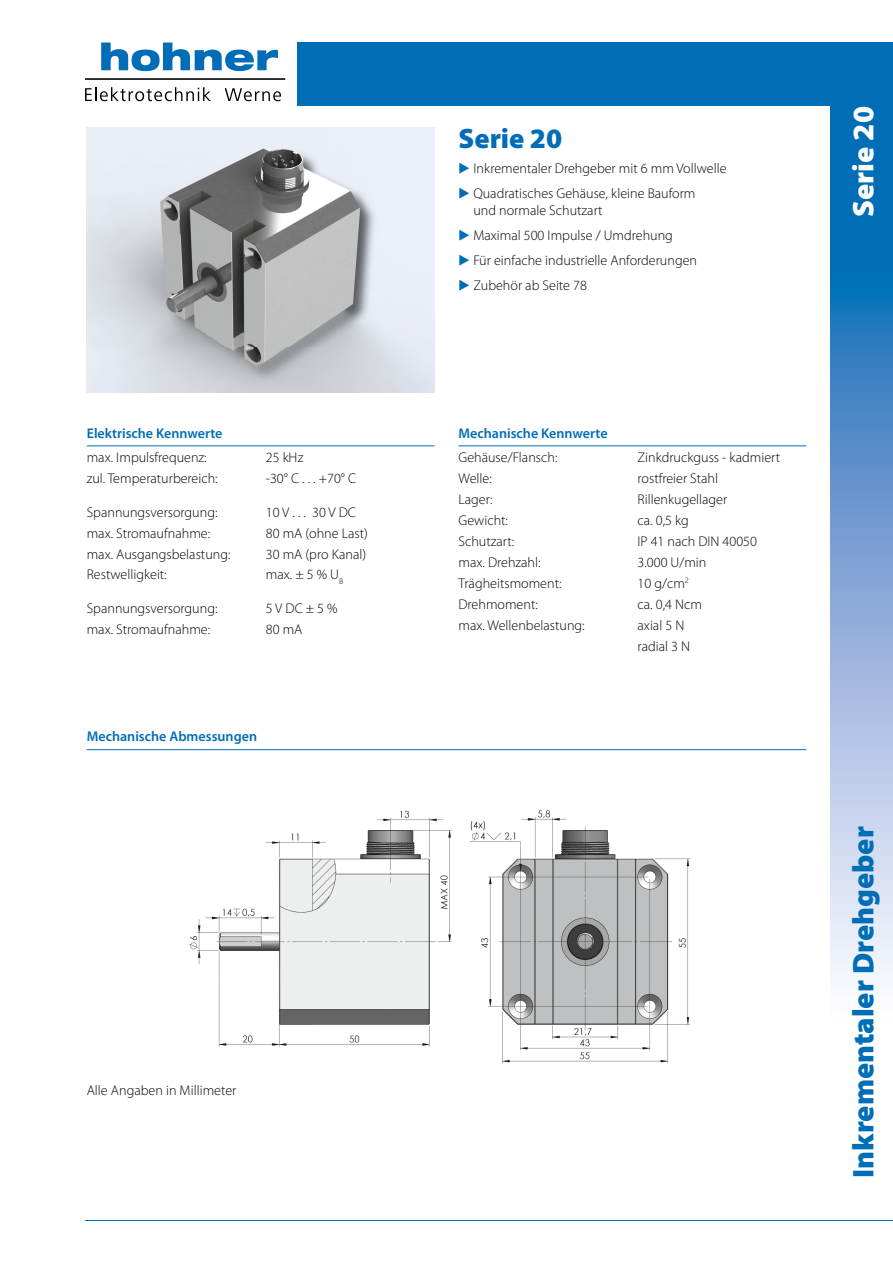
<style>
.page{position:relative;width:893px;height:1263px;background:#fff}
.page>*{position:absolute;margin:0;border:0;box-sizing:border-box;transform-origin:0 0}
.t1{font:900 30px "Myriad Pro";color:#006db7}
.t2{font:900 30px "Myriad Pro";color:#fff}
.t3{font:900 28.2px "Myriad Pro";color:#006db7}
.t4{font:300 14.1px/24.9px "Myriad Pro";color:#000}
.t5{font:600 14.1px "Myriad Pro";color:#006db7}
.s1{font-family:"European Pi Three";font-weight:400;color:#006db7}
</style>
<div class="page">
<div style="left:298px;top:43px;width:595px;height:63px;background:#006db7"></div>
<div style="left:830px;top:43px;width:63px;height:211px;background:#006db7"></div>
<svg style="left:830px;top:254px;width:63px;height:725px;background:#89aeda"></svg>
<hr style="left:85px;top:1220px;width:808px;height:1px;background:#006db7">
<svg style="left:101px;top:43px;width:177px;height:28px"></svg>
<svg style="left:85px;top:87px;width:126px;height:14px"></svg>
<svg style="left:225px;top:88px;width:56px;height:13px"></svg>
<hr style="left:85px;top:78px;width:200px;height:2px;background:#000">
<hr style="left:458px;top:445px;width:348px;height:1px;background:#006db7">
<hr style="left:87px;top:445px;width:347px;height:1px;background:#006db7">
<hr style="left:87px;top:749px;width:719px;height:1px;background:#006db7">
<img style="left:87px;top:128px;width:347px;height:264px">
<img style="left:189px;top:810px;width:501px;height:254px">
<p class="t5" style="left:87px;top:424px;width:137px">Elektrische Kennwerte</p>
<p class="t4" style="left:87px;top:445px;width:121px">max. Impulsfrequenz:</p>
<p class="t4" style="left:266px;top:445px;width:39px">25 kHz</p>
<p class="t4" style="left:87px;top:466px;width:132px">zul. Temperaturbereich:</p>
<p class="t4" style="left:266px;top:466px;width:92px">-30° C . . . +70° C</p>
<p class="t4" style="left:87px;top:499px;width:132px">Spannungsversorgung:</p>
<p class="t4" style="left:266px;top:499px;width:92px">10 V . . . 30 V DC</p>
<p class="t4" style="left:87px;top:520px;width:125px">max. Stromaufnahme:</p>
<p class="t4" style="left:266px;top:520px;width:104px">80 mA (ohne Last)</p>
<p class="t4" style="left:87px;top:541px;width:145px">max. Ausgangsbelastung:</p>
<p class="t4" style="left:266px;top:541px;width:102px">30 mA (pro Kanal)</p>
<p class="t4" style="left:87px;top:562px;width:82px">Restwelligkeit:</p>
<p class="t4" style="left:266px;top:562px;width:79px">max. ± 5 % U<sub>B</sub></p>
<p class="t4" style="left:87px;top:596px;width:132px">Spannungsversorgung:</p>
<p class="t4" style="left:266px;top:596px;width:73px">5 V DC ± 5 %</p>
<p class="t4" style="left:87px;top:616px;width:125px">max. Stromaufnahme:</p>
<p class="t4" style="left:266px;top:616px;width:38px">80 mA</p>
<p class="t5" style="left:87px;top:728px;width:172px">Mechanische Abmessungen</p>
<p class="t4" style="left:87px;top:1077px;width:151px">Alle Angaben in Millimeter</p>
<h2 class="t3" style="left:458px;top:120px;width:105px">Serie 20</h2>
<p class="t4" style="left:458px;top:156px;width:270px"><span class="s1">E</span> Inkrementaler Drehgeber mit 6 mm Vollwelle<br><span class="s1">E</span> Quadratisches Gehäuse, kleine Bauform</p>
<p class="t4" style="left:458px;top:198px;width:240px;text-indent:15px">und normale Schutzart<br><span class="s1">E</span> Maximal 500 Impulse / Umdrehung<br><span class="s1">E</span> Für einfache industrielle Anforderungen<br><span class="s1">E</span> Zubehör ab Seite 78</p>
<p class="t5" style="left:458px;top:424px;width:151px">Mechanische Kennwerte</p>
<p class="t4" style="left:458px;top:445px;width:100px">Gehäuse/Flansch:</p>
<p class="t4" style="left:638px;top:445px;width:144px">Zinkdruckguss - kadmiert</p>
<p class="t4" style="left:458px;top:466px;width:35px">Welle:</p>
<p class="t4" style="left:638px;top:466px;width:82px">rostfreier Stahl</p>
<p class="t4" style="left:458px;top:487px;width:36px">Lager:</p>
<p class="t4" style="left:638px;top:487px;width:91px">Rillenkugellager</p>
<p class="t4" style="left:458px;top:508px;width:51px">Gewicht:</p>
<p class="t4" style="left:638px;top:508px;width:53px">ca. 0,5 kg</p>
<p class="t4" style="left:458px;top:529px;width:57px">Schutzart:</p>
<p class="t4" style="left:638px;top:529px;width:121px">IP 41 nach DIN 40050</p>
<p class="t4" style="left:458px;top:550px;width:84px">max. Drehzahl:</p>
<p class="t4" style="left:638px;top:550px;width:70px">3.000 U/min</p>
<p class="t4" style="left:458px;top:571px;width:104px">Trägheitsmoment:</p>
<p class="t4" style="left:638px;top:571px;width:53px">10 g/cm<sup>2</sup></p>
<p class="t4" style="left:458px;top:592px;width:81px">Drehmoment:</p>
<p class="t4" style="left:638px;top:592px;width:66px">ca. 0,4 Ncm</p>
<p class="t4" style="left:458px;top:612px;width:128px">max. Wellenbelastung:</p>
<p class="t4" style="left:638px;top:614px;width:54px;line-height:20.9px">axial 5 N radial 3 N</p>
<h1 class="t2" style="left:843px;top:217px;width:112px;rotate:-90deg">Serie 20</h1>
<h1 class="t1" style="left:843px;top:1178px;width:353px;rotate:-90deg">Inkrementaler Drehgeber</h1>
</div>
